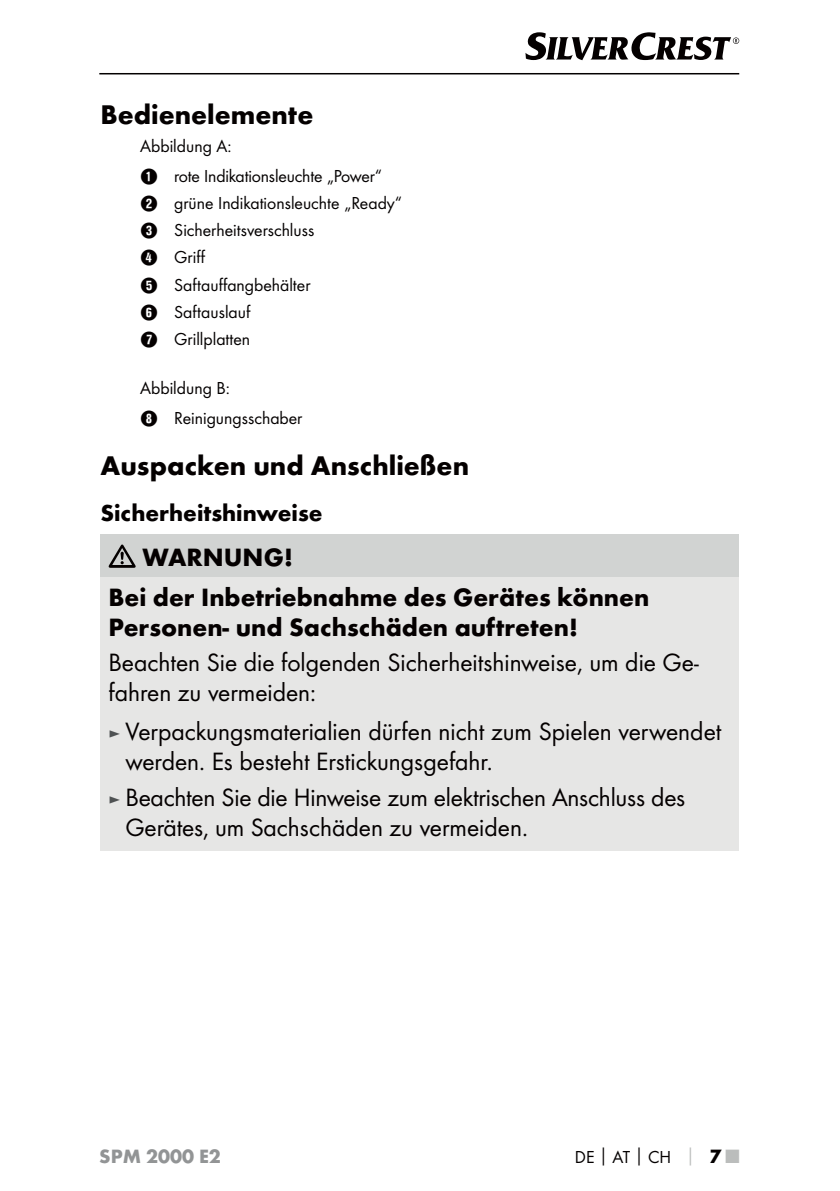
<style>
.page{position:relative;width:840px;height:1191px;background:#fff}
.page>*{position:absolute;margin:0;border:0;box-sizing:border-box;transform-origin:0 0}
.t1{font:700 28px "Futura";color:#040000}
.t2{font:26px/30px "Futura Boo";color:#040000}
.t3{font:700 26px/39.8px "Futura";color:#040000}
.t4{font:700 24px "Futura";color:#040000}
.t5{font:700 20px "Futura";color:#929495}
.t6{font:18px/27.2px "Futura Boo";color:#040000}
.s1{font-family:"Hako PI Nummern"}
.s2{font-size:18px;color:#4f5253}
.s3{font-family:"Futura";font-weight:700;color:#bbbdbc}
.s4{font-family:"Futura";font-weight:700;font-size:20px}
.s5{font-family:"Futura";font-weight:700;font-size:20px;color:#bbbdbc}
</style>
<div class="page">
<hr style="left:99px;top:73px;width:639px;height:1px;background:#040000">
<svg style="left:525px;top:32px;width:213px;height:28px"></svg>
<div style="left:100px;top:534px;width:638px;height:43px;background:#d1d3d2"></div>
<div style="left:100px;top:577px;width:638px;height:273px;background:#e6e6e5"></div>
<svg style="left:109px;top:544px;width:26px;height:24px"></svg>
<p class="t1" style="left:100px;top:104px;width:214px">Bedienelemente</p>
<p class="t6" style="left:140px;top:131px;width:243px;line-height:30px">Abbildung A:<br><span class="s1">1</span> rote Indikationsleuchte „Power“</p>
<p class="t6" style="left:140px;top:190px;width:263px"><span class="s1">2</span> grüne Indikationsleuchte „Ready“<br><span class="s1">3</span> Sicherheitsverschluss<br><span class="s1">4</span> Griff<br><span class="s1">5</span> Saftauffangbehälter<br><span class="s1">6</span> Saftauslauf<br><span class="s1">7</span> Grillplatten</p>
<p class="t6" style="left:140px;top:374px;width:164px;line-height:30px">Abbildung B:<br><span class="s1">8</span> Reinigungsschaber</p>
<p class="t1" style="left:100px;top:454px;width:370px">Auspacken und Anschließen</p>
<p class="t4" style="left:100px;top:503px;width:223px">Sicherheitshinweise</p>
<p class="t3" style="left:108px;top:539px;width:542px;text-indent:34px">WARNUNG!<br>Bei der Inbetriebnahme des Gerätes können</p>
<p class="t3" style="left:108px;top:609px;width:471px">Personen- und Sachschäden auftreten!</p>
<p class="t2" style="left:108px;top:649px;width:591px">Beachten Sie die folgenden Sicherheitshinweise, um die Ge&shy;fahren zu vermeiden:</p>
<p class="t2" style="left:125px;top:717px;width:597px;text-indent:-17px"><span class="s2">►</span> Verpackungsmaterialien dürfen nicht zum Spielen verwendet werden. Es besteht Erstickungsgefahr.</p>
<p class="t2" style="left:125px;top:783px;width:561px;text-indent:-17px"><span class="s2">►</span> Beachten Sie die Hinweise zum elektrischen Anschluss des<br>Gerätes, um Sachschäden zu vermeiden.</p>
<p class="t5" style="left:99px;top:1148px;width:123px">SPM 2000 E2</p>
<p class="t6" style="left:574px;top:1143px;width:166px">DE│AT│CH <span class="s3">│</span> <span class="s4">7</span> <span class="s5">■</span></p>
</div>
